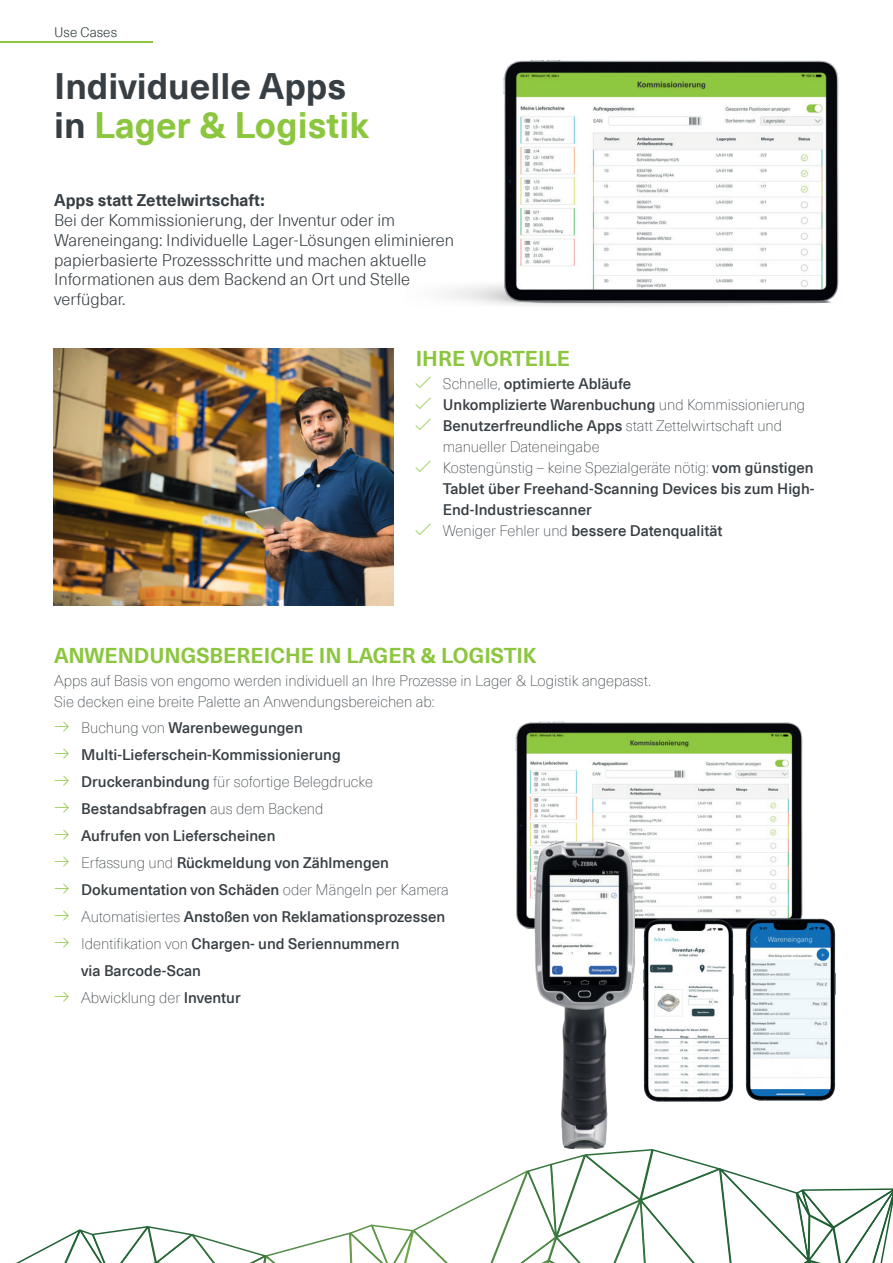
<style>
.page{position:relative;width:893px;height:1263px;background:#fff}
.page>*{position:absolute;margin:0;border:0;box-sizing:border-box;transform-origin:0 0}
.t1{font:700 36px/39px "Neue Haas Unica Pro";color:#383f44}
.t2{font:700 21px "Neue Haas Unica Pro";color:#8bc63e}
.t3{font:300 16.5px/19.8px "Neue Haas Unica Pro";color:#383f44}
.t4{font:700 16.5px "Neue Haas Unica Pro";color:#383f44}
.t5{font:500 15px/27px "Neue Haas Unica Pro";color:#383f44}
.t6{font:100 15px/21px "Neue Haas Unica Pro";color:#383f44}
.t7{font:300 13.5px "Neue Haas Unica Pro";letter-spacing:.005em;color:#2f3a3c}
.s1{color:#8bc63e}
.s2{font-weight:100}
</style>
<div class="page">
<hr style="left:0;top:41px;width:152px;height:1px;background:#8bc63e">
<img style="left:515px;top:721px;width:288px;height:208px">
<img style="left:54px;top:348px;width:340px;height:258px">
<img style="left:445px;top:60px;width:394px;height:246px">
<img style="left:534px;top:842px;width:101px;height:237px">
<svg style="left:15px;top:1079px;width:878px;height:184px"></svg>
<img style="left:641px;top:916px;width:94px;height:189px">
<img style="left:743px;top:915px;width:95px;height:189px">
<p class="t7" style="left:54px;top:24px;width:65px">Use Cases</p>
<h1 class="t1" style="left:54px;top:67px;width:316px">Individuelle Apps in <span class="s1">Lager &amp; Logistik</span></h1>
<p class="t4" style="left:54px;top:190px;width:212px">Apps statt Zettelwirtschaft:</p>
<p class="t3" style="left:54px;top:210px;width:401px">Bei der Kommissionierung, der Inventur oder im Wareneingang: Individuelle Lager-Lösungen eliminieren papierbasierte Prozessschritte und machen aktuelle Informationen aus dem Backend an Ort und Stelle verfügbar.</p>
<h2 class="t2" style="left:416px;top:346px;width:156px">IHRE VORTEILE</h2>
<p class="t5" style="left:443px;top:373px;width:373px;line-height:21px"><span class="s2">Schnelle,</span> optimierte Abläufe<br>Unkomplizierte Warenbuchung <span class="s2">und Kommissionierung </span>Benutzerfreundliche Apps <span class="s2">statt Zettelwirtschaft und manueller Dateneingabe<br>Kostengünstig – keine Spezialgeräte nötig:</span> vom günstigen Tablet über Freehand-Scanning Devices bis zum High-End-Industriescanner<br><span class="s2">Weniger Fehler und</span> bessere Datenqualität</p>
<h2 class="t2" style="left:54px;top:642px;width:484px">ANWENDUNGSBEREICHE IN LAGER &amp; LOGISTIK</h2>
<p class="t6" style="left:54px;top:670px;width:598px">Apps auf Basis von engomo werden individuell an Ihre Prozesse in Lager &amp; Logistik angepasst.<br>Sie decken eine breite Palette an Anwendungsbereichen ab:</p>
<p class="t5" style="left:81px;top:715px;width:369px"><span class="s2">Buchung von</span> Warenbewegungen Multi-Lieferschein-Kommissionierung Druckeranbindung <span class="s2">für sofortige Belegdrucke </span>Bestandsabfragen <span class="s2">aus dem Backend<br></span>Aufrufen von Lieferscheinen<br><span class="s2">Erfassung und</span> Rückmeldung von Zählmengen Dokumentation von Schäden <span class="s2">oder Mängeln per Kamera Automatisiertes</span> Anstoßen von Reklamationsprozessen <span class="s2">Identifikation von</span> Chargen- und Seriennummern<br>via Barcode-Scan<br><span class="s2">Abwicklung der</span> Inventur</p>
</div>
